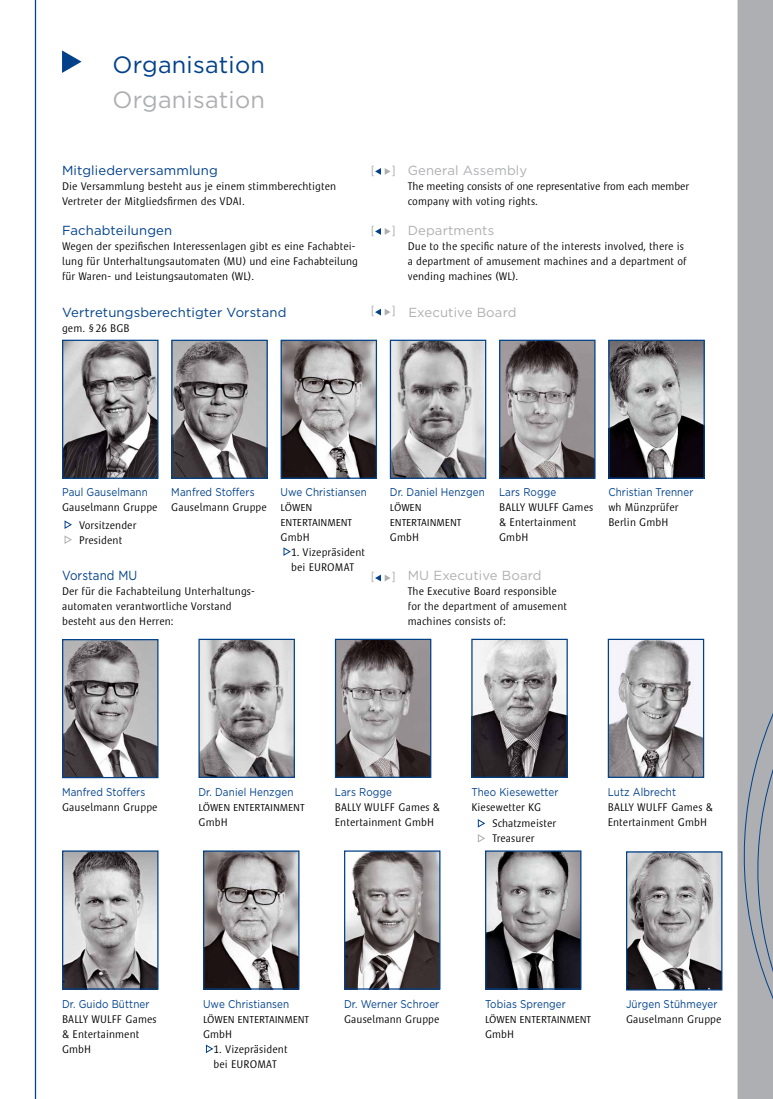
<style>
.page{position:relative;width:773px;height:1099px;background:#fff}
.page>*{position:absolute;margin:0;border:0;box-sizing:border-box;transform-origin:0 0}
.t1{font:23.5px "Gotham";letter-spacing:.01em;color:#00418a}
.t2{font:23.5px "Gotham";letter-spacing:.01em;color:#aeafb2}
.t3{font:13.12px "Gotham";letter-spacing:.01em;color:#00418a}
.t4{font:13.12px "Gotham";letter-spacing:.01em;color:#aeafb2}
.t5{font:13.12px "Gotham";letter-spacing:.01em;color:#00418a;scale:.88 1}
.t6{font:300 11.88px "Satero Sans LT Pro";color:#aeafb2}
.t7{font:300 11.25px/15px "Satero Sans LT Pro";letter-spacing:.01em;color:#000}
.t8{font:11.25px "Gotham";letter-spacing:.01em;color:#00418a;scale:.88 1}
.t9{font:300 10.25px/15px "Satero Sans LT Pro";letter-spacing:-.01em;color:#000;scale:1.08 1}
</style>
<div class="page">
<div style="left:737px;top:0;width:35px;height:461px;background:#aeafb2"></div>
<svg style="left:737px;top:461px;width:35px;height:637px;background:#b0b2b7"></svg>
<svg style="left:62px;top:50px;width:20px;height:23px"></svg>
<svg style="left:34px;top:0;width:2px;height:1098px;background:#7094bd"></svg>
<img style="left:473px;top:640px;width:92px;height:136px">
<div style="left:471px;top:638px;width:96px;height:140px;border:1px solid #00418a"></div>
<img style="left:200px;top:640px;width:93px;height:136px">
<div style="left:198px;top:638px;width:97px;height:140px;border:1px solid #00418a"></div>
<img style="left:64px;top:342px;width:92px;height:135px">
<div style="left:62px;top:340px;width:96px;height:139px;border:1px solid #00418a"></div>
<svg style="left:65px;top:520px;width:7px;height:9px"></svg>
<svg style="left:65px;top:536px;width:7px;height:8px"></svg>
<svg style="left:375px;top:168px;width:15px;height:7px"></svg>
<svg style="left:375px;top:309px;width:15px;height:6px"></svg>
<svg style="left:375px;top:228px;width:15px;height:7px"></svg>
<svg style="left:375px;top:574px;width:15px;height:7px"></svg>
<img style="left:501px;top:342px;width:92px;height:135px">
<div style="left:499px;top:340px;width:96px;height:139px;border:1px solid #00418a"></div>
<img style="left:173px;top:342px;width:93px;height:135px">
<div style="left:171px;top:340px;width:97px;height:139px;border:1px solid #00418a"></div>
<img style="left:610px;top:342px;width:92px;height:135px">
<div style="left:608px;top:340px;width:96px;height:139px;border:1px solid #00418a"></div>
<img style="left:392px;top:342px;width:92px;height:135px">
<div style="left:390px;top:340px;width:96px;height:139px;border:1px solid #00418a"></div>
<img style="left:64px;top:641px;width:92px;height:135px">
<div style="left:62px;top:639px;width:96px;height:139px;border:1px solid #00418a"></div>
<img style="left:628px;top:853px;width:92px;height:135px">
<div style="left:626px;top:851px;width:96px;height:139px;border:1px solid #00418a"></div>
<img style="left:487px;top:852px;width:92px;height:135px">
<div style="left:485px;top:850px;width:96px;height:139px;border:1px solid #00418a"></div>
<img style="left:346px;top:852px;width:92px;height:135px">
<div style="left:344px;top:850px;width:96px;height:139px;border:1px solid #00418a"></div>
<img style="left:609px;top:640px;width:93px;height:136px">
<div style="left:607px;top:638px;width:97px;height:140px;border:1px solid #00418a"></div>
<svg style="left:477px;top:819px;width:8px;height:8px"></svg>
<svg style="left:477px;top:834px;width:8px;height:8px"></svg>
<img style="left:337px;top:640px;width:92px;height:136px">
<div style="left:335px;top:638px;width:96px;height:140px;border:1px solid #00418a"></div>
<img style="left:64px;top:852px;width:92px;height:135px">
<div style="left:62px;top:850px;width:96px;height:139px;border:1px solid #00418a"></div>
<svg style="left:206px;top:1044px;width:7px;height:9px"></svg>
<svg style="left:283px;top:547px;width:7px;height:9px"></svg>
<img style="left:205px;top:852px;width:92px;height:135px">
<div style="left:203px;top:850px;width:96px;height:139px;border:1px solid #00418a"></div>
<img style="left:282px;top:342px;width:93px;height:135px">
<div style="left:280px;top:340px;width:97px;height:139px;border:1px solid #00418a"></div>
<h1 class="t1" style="left:112px;top:51px;width:154px">Organisation</h1>
<h1 class="t2" style="left:112px;top:87px;width:154px">Organisation</h1>
<p class="t3" style="left:62px;top:163px;width:157px">Mitgliederversammlung</p>
<p class="t7" style="left:62px;top:178px;width:275px">Die Versammlung besteht aus je einem stimmberechtigten<br>Vertreter der Mitgliedsfirmen des VDAI.</p>
<p class="t3" style="left:62px;top:223px;width:112px">Fachabteilungen</p>
<p class="t7" style="left:62px;top:238px;width:297px">Wegen der spezifischen Interessenlagen gibt es eine Fachabtei&shy;lung für Unterhaltungsautomaten (MU) und eine Fachabteilung für Waren- und Leistungsautomaten (WL).</p>
<p class="t3" style="left:62px;top:305px;width:226px">Vertretungsberechtigter Vorstand</p>
<p class="t7" style="left:62px;top:320px;width:69px">gem. § 26 BGB</p>
<p class="t6" style="left:370px;top:164px;width:5px">[</p>
<p class="t6" style="left:392px;top:164px;width:5px">]</p>
<p class="t6" style="left:370px;top:224px;width:5px">[</p>
<p class="t6" style="left:392px;top:224px;width:5px">]</p>
<p class="t6" style="left:370px;top:304px;width:5px">[</p>
<p class="t6" style="left:392px;top:304px;width:5px">]</p>
<p class="t4" style="left:407px;top:163px;width:121px">General Assembly</p>
<p class="t7" style="left:407px;top:178px;width:283px">The meeting consists of one representative from each member company with voting rights.</p>
<p class="t4" style="left:407px;top:223px;width:88px">Departments</p>
<p class="t7" style="left:407px;top:238px;width:280px">Due to the specific nature of the interests involved, there is a department of amusement machines and a department of vending machines (WL).</p>
<p class="t4" style="left:408px;top:305px;width:110px">Executive Board</p>
<p class="t8" style="left:62px;top:485px;width:99px">Paul Gauselmann</p>
<p class="t7" style="left:62px;top:497px;width:97px;line-height:18.1px;text-align:center">Gauselmann Gruppe<br>Vorsitzender</p>
<p class="t7" style="left:79px;top:532px;width:45px">President</p>
<p class="t8" style="left:171px;top:485px;width:96px">Manfred Stoffers</p>
<p class="t7" style="left:171px;top:499px;width:97px">Gauselmann Gruppe</p>
<p class="t5" style="left:62px;top:568px;width:87px">Vorstand MU</p>
<p class="t7" style="left:62px;top:583px;width:194px">Der für die Fachabteilung Unterhaltungs&shy;automaten verantwortliche Vorstand besteht aus den Herren:</p>
<p class="t8" style="left:280px;top:485px;width:100px">Uwe Christiansen</p>
<p class="t9" style="left:280px;top:499px;width:68px">LÖWEN<br>ENTERTAINMENT</p>
<p class="t7" style="left:280px;top:529px;width:31px">GmbH</p>
<p class="t7" style="left:291px;top:544px;width:75px">1. Vizepräsident bei EUROMAT</p>
<p class="t8" style="left:390px;top:485px;width:109px">Dr. Daniel Henzgen</p>
<p class="t9" style="left:390px;top:499px;width:68px">LÖWEN<br>ENTERTAINMENT</p>
<p class="t7" style="left:390px;top:529px;width:31px">GmbH</p>
<p class="t8" style="left:499px;top:485px;width:66px">Lars Rogge</p>
<p class="t7" style="left:499px;top:499px;width:96px">BALLY WULFF Games &amp; Entertainment<br>GmbH</p>
<p class="t4" style="left:407px;top:568px;width:135px">MU Executive Board</p>
<p class="t7" style="left:407px;top:583px;width:161px">The Executive Board responsible for the department of amusement machines consists of:</p>
<p class="t6" style="left:370px;top:570px;width:5px">[</p>
<p class="t6" style="left:392px;top:570px;width:5px">]</p>
<p class="t8" style="left:608px;top:485px;width:98px">Christian Trenner</p>
<p class="t7" style="left:608px;top:499px;width:72px">wh Münzprüfer<br>Berlin GmbH</p>
<p class="t8" style="left:62px;top:785px;width:96px">Manfred Stoffers</p>
<p class="t7" style="left:62px;top:799px;width:97px">Gauselmann Gruppe</p>
<p class="t8" style="left:198px;top:785px;width:109px">Dr. Daniel Henzgen</p>
<p class="t9" style="left:198px;top:799px;width:100px">LÖWEN ENTERTAINMENT</p>
<p class="t7" style="left:198px;top:814px;width:31px">GmbH</p>
<p class="t8" style="left:335px;top:785px;width:66px">Lars Rogge</p>
<p class="t7" style="left:335px;top:799px;width:107px">BALLY WULFF Games &amp;<br>Entertainment GmbH</p>
<p class="t8" style="left:471px;top:785px;width:100px">Theo Kiesewetter</p>
<p class="t7" style="left:492px;top:798px;width:65px;line-height:16.6px;text-indent:-21px">Kiesewetter KG<br>Schatzmeister</p>
<p class="t7" style="left:492px;top:831px;width:44px">Treasurer</p>
<p class="t8" style="left:607px;top:785px;width:79px">Lutz Albrecht</p>
<p class="t7" style="left:607px;top:799px;width:107px">BALLY WULFF Games &amp;<br>Entertainment GmbH</p>
<p class="t8" style="left:62px;top:997px;width:101px">Dr. Guido Büttner</p>
<p class="t7" style="left:62px;top:1011px;width:96px">BALLY WULFF Games &amp; Entertainment<br>GmbH</p>
<p class="t8" style="left:203px;top:997px;width:100px">Uwe Christiansen</p>
<p class="t9" style="left:203px;top:1011px;width:100px">LÖWEN ENTERTAINMENT</p>
<p class="t7" style="left:203px;top:1026px;width:31px">GmbH</p>
<p class="t7" style="left:213px;top:1041px;width:75px">1. Vizepräsident bei EUROMAT</p>
<p class="t8" style="left:344px;top:997px;width:110px">Dr. Werner Schroer</p>
<p class="t7" style="left:344px;top:1011px;width:97px">Gauselmann Gruppe</p>
<p class="t8" style="left:485px;top:997px;width:93px">Tobias Sprenger</p>
<p class="t9" style="left:485px;top:1011px;width:100px">LÖWEN ENTERTAINMENT</p>
<p class="t7" style="left:485px;top:1026px;width:31px">GmbH</p>
<p class="t8" style="left:626px;top:997px;width:105px">Jürgen Stühmeyer</p>
<p class="t7" style="left:626px;top:1011px;width:97px">Gauselmann Gruppe</p>
</div>
